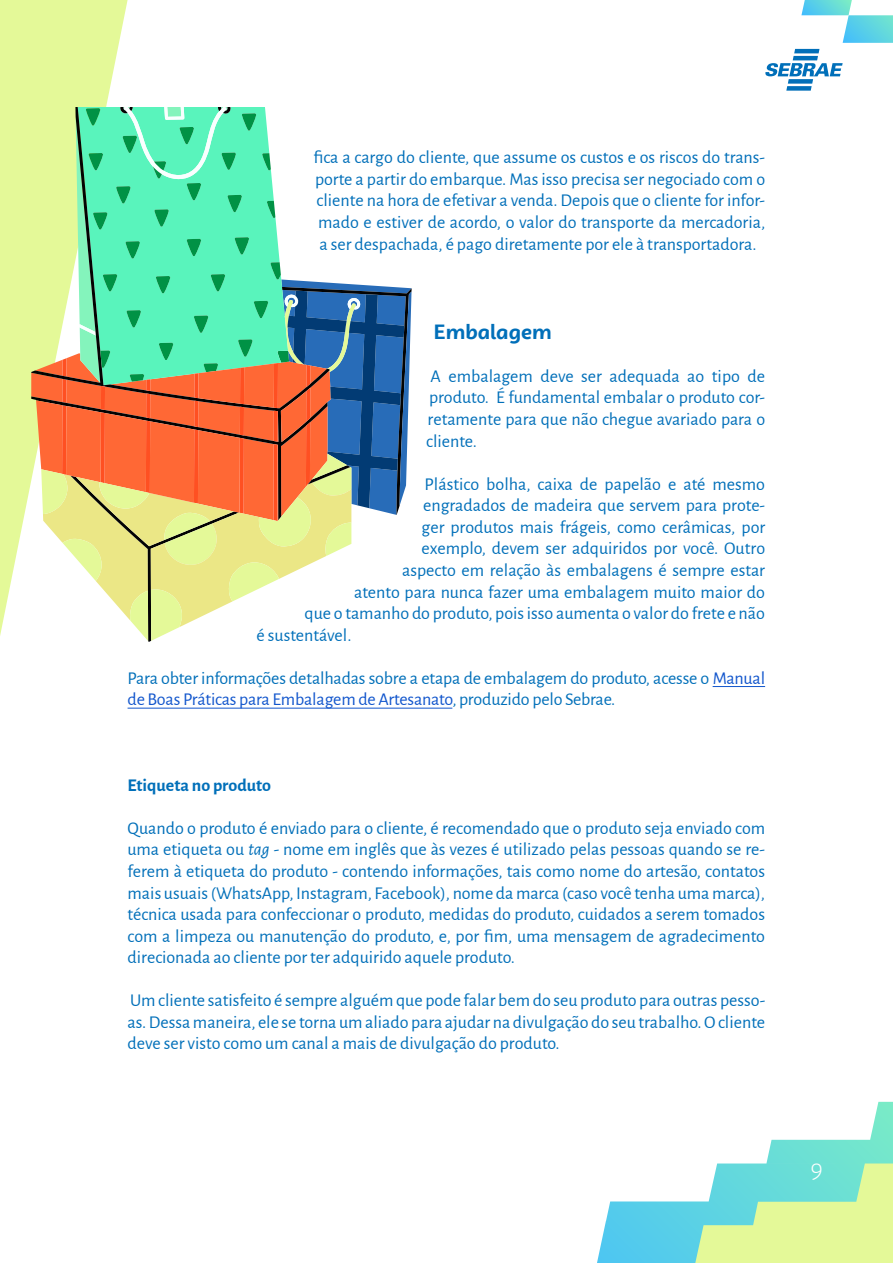
<style>
.page{position:relative;width:893px;height:1263px;background:#fff}
.page>*{position:absolute;margin:0;border:0;box-sizing:border-box;transform-origin:0 0}
.t1{font:300 27px "Alegreya Sans";color:#fff}
.t2{font:700 21px "Campuni";color:#006fb9}
.t3{font:18px/21.6px "Alegreya Sans";color:#006fb9;text-align:justify}
.t4{font:700 18px "Alegreya Sans";color:#006fb9}
.s1{color:#15c}
.s2{font-style:italic}
</style>
<div class="page">
<svg style="left:0;top:0;width:128px;height:709px;fill:#e4f998"></svg>
<svg style="left:597px;top:1102px;width:296px;height:161px"></svg>
<svg style="left:765px;top:49px;width:78px;height:42px"></svg>
<svg style="left:801px;top:0;width:92px;height:43px"></svg>
<hr style="left:713px;top:686px;width:52px;height:1px;background:#15c">
<hr style="left:128px;top:708px;width:324px;height:1px;background:#15c">
<svg style="left:31px;top:107px;width:381px;height:535px"></svg>
<p class="t3" style="left:314px;top:146px;width:453px">fica a cargo do cliente, que assume os custos e os riscos do trans&shy;porte a partir do embarque. Mas isso precisa ser negociado com o cliente na hora de efetivar a venda. Depois que o cliente for infor&shy;mado e estiver de acordo, o valor do transporte da mercadoria, a ser despachada, é pago diretamente por ele à transportadora.</p>
<p class="t2" style="left:434px;top:318px;width:120px">Embalagem</p>
<p class="t3" style="left:426px;top:364px;width:341px">A embalagem deve ser adequada ao tipo de produto. É fundamental embalar o produto cor&shy;retamente para que não chegue avariado para o cliente.</p>
<p class="t3" style="left:425px;top:472px;width:342px">Plástico bolha, caixa de papelão e até mesmo</p>
<p class="t3" style="left:423px;top:494px;width:344px">engradados de madeira que servem para prote-</p>
<p class="t3" style="left:422px;top:515px;width:345px">ger produtos mais frágeis, como cerâmicas, por</p>
<p class="t3" style="left:422px;top:537px;width:345px">exemplo, devem ser adquiridos por você. Outro</p>
<p class="t3" style="left:402px;top:558px;width:364px">aspecto em relação às embalagens é sempre estar</p>
<p class="t3" style="left:354px;top:580px;width:412px">atento para nunca fazer uma embalagem muito maior do</p>
<p class="t3" style="left:305px;top:602px;width:462px">que o tamanho do produto, pois isso aumenta o valor do frete e não</p>
<p class="t3" style="left:257px;top:623px;width:96px">é sustentável.</p>
<p class="t3" style="left:128px;top:666px;width:639px">Para obter informações detalhadas sobre a etapa de embalagem do produto, acesse o <span class="s1">Manual de Boas Práticas para Embalagem de Artesanato</span>, produzido pelo Sebrae.</p>
<p class="t4" style="left:128px;top:772px;width:145px">Etiqueta no produto</p>
<p class="t3" style="left:128px;top:816px;width:639px">Quando o produto é enviado para o cliente, é recomendado que o produto seja enviado com uma etiqueta ou <span class="s2">tag</span> - nome em inglês que às vezes é utilizado pelas pessoas quando se re&shy;ferem à etiqueta do produto - contendo informações, tais como nome do artesão, contatos mais usuais (WhatsApp, Instagram, Facebook), nome da marca (caso você tenha uma marca), técnica usada para confeccionar o produto, medidas do produto, cuidados a serem tomados com a limpeza ou manutenção do produto, e, por fim, uma mensagem de agradecimento direcionada ao cliente por ter adquirido aquele produto.</p>
<p class="t3" style="left:128px;top:989px;width:639px">Um cliente satisfeito é sempre alguém que pode falar bem do seu produto para outras pesso&shy;as. Dessa maneira, ele se torna um aliado para ajudar na divulgação do seu trabalho. O cliente deve ser visto como um canal a mais de divulgação do produto.</p>
<h1 class="t1" style="left:811px;top:1150px;width:14px">9</h1>
</div>
